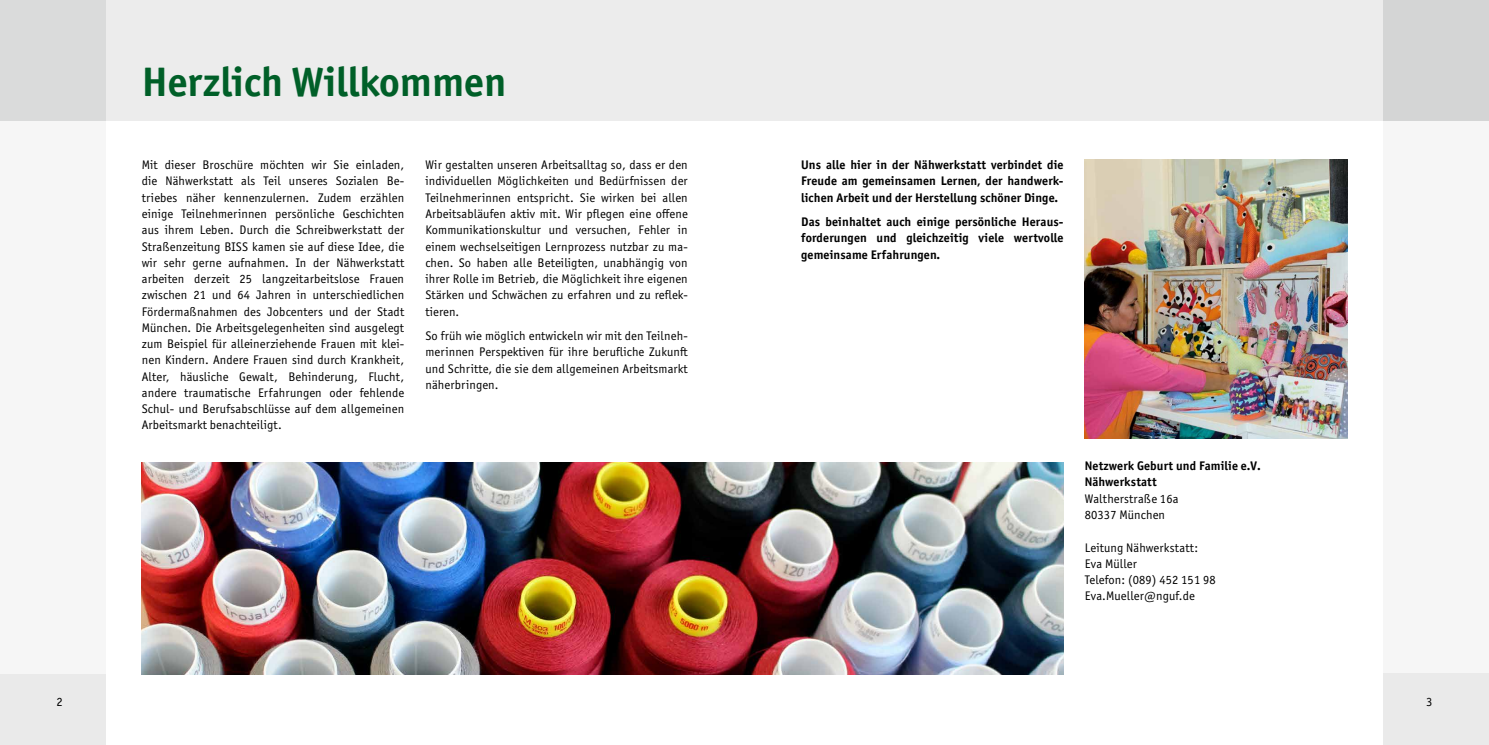
<style>
.page{position:relative;width:1489px;height:745px;background:#fff}
.page>*{position:absolute;margin:0;border:0;box-sizing:border-box;transform-origin:0 0}
.t1{font:700 41.25px "Officina Sans ITC Pro";color:#005f28}
.t2{font:12.5px/16.2px "Officina Sans ITC Pro";letter-spacing:.01em;color:#000;text-align:justify}
.t3{font:700 12.5px/16.2px "Officina Sans ITC Pro";letter-spacing:.01em;color:#000;text-align:justify}
</style>
<div class="page">
<div style="left:1382px;top:0;width:106px;height:744px;background:#f6f6f6"></div>
<div style="left:0;top:0;width:1488px;height:121px;background:#ececec"></div>
<div style="left:1382px;top:0;width:106px;height:120px;background:#d4d5d5"></div>
<div style="left:0;top:0;width:106px;height:744px;background:#f6f6f6"></div>
<div style="left:1382px;top:673px;width:106px;height:71px;background:#eaeaea"></div>
<div style="left:0;top:0;width:106px;height:121px;background:#dadbdb"></div>
<div style="left:0;top:673px;width:106px;height:71px;background:#eaeaea"></div>
<img style="left:1084px;top:159px;width:262px;height:279px">
<img style="left:142px;top:462px;width:921px;height:211px">
<h1 class="t1" style="left:142px;top:56px;width:366px">Herzlich Willkommen</h1>
<p class="t2" style="left:142px;top:157px;width:264px">Mit dieser Broschüre möchten wir Sie einladen, die Nähwerkstatt als Teil unseres Sozialen Be&shy;triebes näher kennenzulernen. Zudem erzählen einige Teilnehmerinnen persönliche Geschichten aus ihrem Leben. Durch die Schreibwerkstatt der Straßenzeitung BISS kamen sie auf diese Idee, die wir sehr gerne aufnahmen. In der Nähwerkstatt arbeiten derzeit 25 langzeitarbeitslose Frauen zwischen 21 und 64 Jahren in unterschiedlichen Fördermaßnahmen des Jobcenters und der Stadt München. Die Arbeitsgelegenheiten sind ausgelegt zum Beispiel für alleinerziehende Frauen mit klei&shy;nen Kindern. Andere Frauen sind durch Krankheit, Alter, häusliche Gewalt, Behinderung, Flucht, andere traumatische Erfahrungen oder fehlende Schul- und Berufsabschlüsse auf dem allgemeinen Arbeitsmarkt benachteiligt.</p>
<p class="t2" style="left:425px;top:157px;width:264px">Wir gestalten unseren Arbeitsalltag so, dass er den individuellen Möglichkeiten und Bedürfnissen der Teilnehmerinnen entspricht. Sie wirken bei allen Arbeitsabläufen aktiv mit. Wir pflegen eine offene Kommunikationskultur und versuchen, Fehler in einem wechselseitigen Lernprozess nutzbar zu ma&shy;chen. So haben alle Beteiligten, unabhängig von ihrer Rolle im Betrieb, die Möglichkeit ihre eigenen Stärken und Schwächen zu erfahren und zu reflek&shy;tieren.</p>
<p class="t2" style="left:425px;top:327px;width:264px">So früh wie möglich entwickeln wir mit den Teilneh&shy;merinnen Perspektiven für ihre berufliche Zukunft und Schritte, die sie dem allgemeinen Arbeitsmarkt näherbringen.</p>
<p class="t3" style="left:801px;top:156px;width:264px">Uns alle hier in der Nähwerkstatt verbindet die Freude am gemeinsamen Lernen, der handwerk&shy;lichen Arbeit und der Herstellung schöner Dinge.</p>
<p class="t3" style="left:801px;top:213px;width:264px">Das beinhaltet auch einige persönliche Heraus&shy;forderungen und gleichzeitig viele wertvolle gemeinsame Erfahrungen.</p>
<p class="t3" style="left:1084px;top:457px;width:177px">Netzwerk Geburt und Familie e.V.<br>Nähwerkstatt</p>
<p class="t2" style="left:1084px;top:490px;width:95px">Waltherstraße 16a<br>80337 München</p>
<p class="t2" style="left:1084px;top:538px;width:132px;text-align:left">Leitung Nähwerkstatt:<br>Eva Müller<br>Telefon: (089) 452 151 98<br>Eva.Mueller@nguf.de</p>
<p class="t2" style="left:56px;top:693px;width:8px">2</p>
<p class="t2" style="left:1425px;top:693px;width:8px">3</p>
</div>
